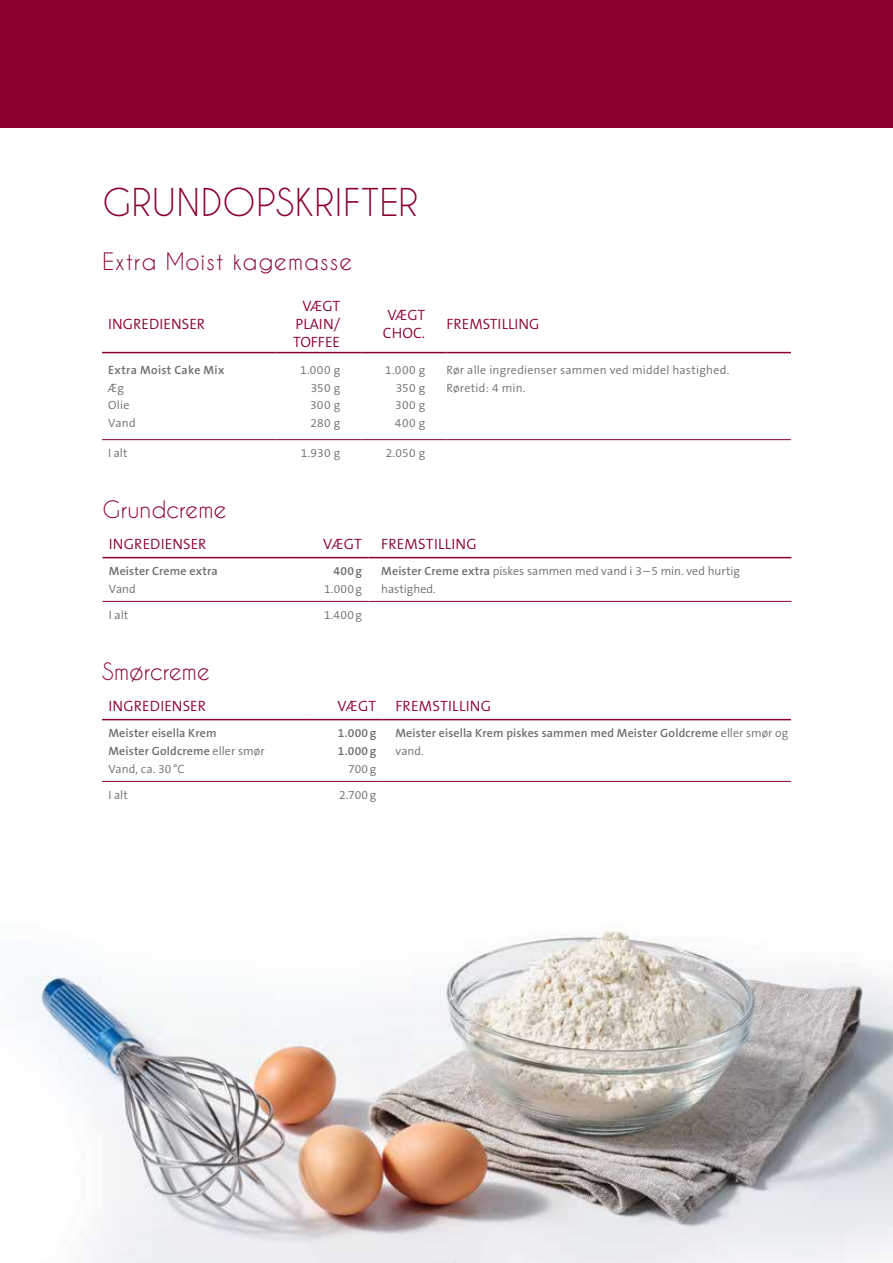
<style>
.page{position:relative;width:893px;height:1263px;background:#fff}
.page>*{position:absolute;margin:0;border:0;box-sizing:border-box;transform-origin:0 0}
.t1{font:36px "Caviar Dreams";letter-spacing:.025em;color:#8b0030}
.t2{font:22.5px "Caviar Dreams";letter-spacing:.04em;color:#8b0030}
.t3{font:300 15px/18px "The Sans B4";letter-spacing:.01em;color:#8b0030;text-align:justify}
.t4{font:300 12px/17.5px "The Sans B4";letter-spacing:.015em;color:#6d6e71}
.t5{font:600 12px/18px "The Sans B6";letter-spacing:.015em;color:#6d6e71}
.s1{font-family:"The Sans B6";font-weight:600}
.s2{font-family:"The Sans B4";font-weight:300}
</style>
<div class="page">
<div style="left:0;top:0;width:893px;height:128px;background:#8b0030"></div>
<img style="left:7px;top:780px;width:886px;height:483px">
<hr style="left:102px;top:601px;width:190px;height:1px;background:#8b0030">
<hr style="left:292px;top:601px;width:76px;height:1px;background:#8b0030">
<hr style="left:368px;top:601px;width:423px;height:1px;background:#8b0030">
<hr style="left:102px;top:557px;width:190px;height:1px;background:#8b0030">
<hr style="left:292px;top:557px;width:76px;height:1px;background:#8b0030">
<hr style="left:368px;top:557px;width:423px;height:1px;background:#8b0030">
<hr style="left:102px;top:781px;width:204px;height:1px;background:#8b0030">
<hr style="left:306px;top:781px;width:77px;height:1px;background:#8b0030">
<hr style="left:383px;top:781px;width:408px;height:1px;background:#8b0030">
<hr style="left:102px;top:719px;width:204px;height:1px;background:#8b0030">
<hr style="left:306px;top:719px;width:77px;height:1px;background:#8b0030">
<hr style="left:383px;top:719px;width:408px;height:1px;background:#8b0030">
<hr style="left:102px;top:439px;width:174px;height:1px;background:#8b0030">
<hr style="left:276px;top:439px;width:85px;height:1px;background:#8b0030">
<hr style="left:361px;top:439px;width:85px;height:1px;background:#8b0030">
<hr style="left:446px;top:439px;width:345px;height:1px;background:#8b0030">
<hr style="left:102px;top:352px;width:174px;height:1px;background:#8b0030">
<hr style="left:276px;top:352px;width:85px;height:1px;background:#8b0030">
<hr style="left:361px;top:352px;width:85px;height:1px;background:#8b0030">
<hr style="left:446px;top:352px;width:345px;height:1px;background:#8b0030">
<h1 class="t1" style="left:102px;top:181px;width:260px">GRUNDOPSKRIFTER</h1>
<h2 class="t2" style="left:102px;top:248px;width:251px">Extra Moist kagemasse</h2>
<p class="t3" style="left:108px;top:315px;width:99px">INGREDIENSER</p>
<p class="t5" style="left:108px;top:361px;width:118px">Extra Moist Cake Mix</p>
<p class="t4" style="left:108px;top:379px;width:29px">Æg<br>Olie<br>Vand</p>
<p class="t3" style="left:293px;top:297px;width:48px;text-indent:9px">VÆGT PLAIN/ TOFFEE</p>
<p class="t3" style="left:383px;top:306px;width:44px;text-align:center">VÆGT<br>CHOC.</p>
<p class="t3" style="left:446px;top:315px;width:95px">FREMSTILLING</p>
<p class="t4" style="left:310px;top:362px;width:32px;text-align:justify;text-indent:-10px">1.000 g 350 g 300 g 280 g</p>
<p class="t4" style="left:395px;top:362px;width:32px;text-align:justify;text-indent:-10px">1.000 g 350 g 300 g 400 g</p>
<p class="t4" style="left:446px;top:362px;width:284px">Rør alle ingredienser sammen ved middel hastighed.<br>Røretid: 4 min.</p>
<p class="t4" style="left:108px;top:445px;width:21px">I alt</p>
<p class="t4" style="left:301px;top:445px;width:41px">1.930 g</p>
<p class="t4" style="left:386px;top:445px;width:41px">2.050 g</p>
<h2 class="t2" style="left:102px;top:495px;width:126px">Grundcreme</h2>
<p class="t3" style="left:109px;top:536px;width:99px">INGREDIENSER</p>
<p class="t3" style="left:323px;top:536px;width:40px">VÆGT</p>
<p class="t3" style="left:381px;top:536px;width:97px">FREMSTILLING</p>
<p class="t5" style="left:109px;top:562px;width:110px">Meister Creme extra</p>
<p class="t4" style="left:109px;top:580px;width:29px">Vand</p>
<p class="t4" style="left:381px;top:562px;width:360px;line-height:18px"><span class="s1">Meister Creme extra</span> piskes sammen med vand i 3–5 min. ved hurtig hastighed.</p>
<p class="t5" style="left:334px;top:562px;width:30px">400g</p>
<p class="t4" style="left:324px;top:580px;width:39px">1.000g</p>
<p class="t4" style="left:109px;top:606px;width:21px">I alt</p>
<p class="t4" style="left:324px;top:606px;width:40px">1.400g</p>
<h2 class="t2" style="left:102px;top:657px;width:110px">Smørcreme</h2>
<p class="t3" style="left:108px;top:698px;width:99px">INGREDIENSER</p>
<p class="t3" style="left:338px;top:698px;width:40px">VÆGT</p>
<p class="t3" style="left:395px;top:698px;width:97px">FREMSTILLING</p>
<p class="t5" style="left:108px;top:724px;width:158px">Meister eisella Krem<br>Meister Goldcreme <span class="s2">eller smør</span></p>
<p class="t4" style="left:108px;top:760px;width:78px">Vand, ca. 30°C</p>
<p class="t5" style="left:395px;top:724px;width:394px">Meister eisella Krem piskes sammen med Meister Goldcreme <span class="s2">eller smør og</span></p>
<p class="t4" style="left:395px;top:742px;width:30px">vand.</p>
<p class="t5" style="left:338px;top:724px;width:40px">1.000g<br>1.000g</p>
<p class="t4" style="left:348px;top:760px;width:30px">700g</p>
<p class="t4" style="left:108px;top:786px;width:21px">I alt</p>
<p class="t4" style="left:339px;top:786px;width:39px">2.700g</p>
</div>
